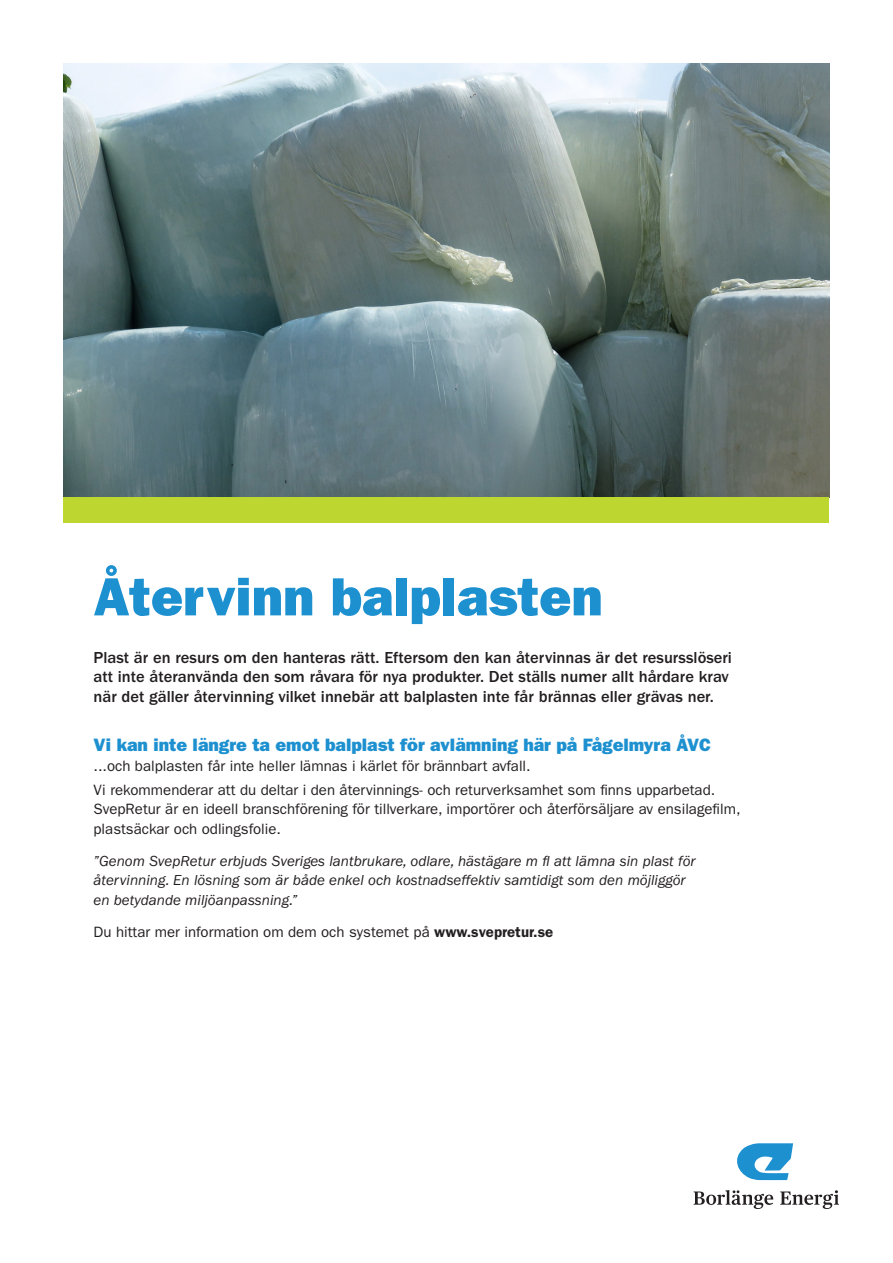
<style>
.page{position:relative;width:893px;height:1263px;background:#fff}
.page>*{position:absolute;margin:0;border:0;box-sizing:border-box;transform-origin:0 0}
.Rubrik{font:54px "ITC Franklin Gothic Std Hvy";color:#1d90d0}
.mellis{font:18px "ITC Franklin Gothic Std Hvy";color:#1d90d0}
.ingress{font:500 16.5px/19.5px "ITC Franklin Gothic Std";color:#231f20}
.brödtext{font:15px/19.5px "ITC Franklin Gothic Std";color:#231f20}
.brödtext-2{font:italic 15px/19.5px "ITC Franklin Gothic Std";color:#231f20}
.s1{font-weight:600}
</style>
<div class="page">
<svg style="left:694px;top:1190px;width:79px;height:19px"></svg>
<svg style="left:780px;top:1190px;width:59px;height:19px"></svg>
<svg style="left:737px;top:1143px;width:56px;height:37px"></svg>
<img style="left:64px;top:64px;width:765px;height:433px">
<div style="left:64px;top:497px;width:765px;height:26px;background:#bed630"></div>
<p class="Rubrik" style="left:94px;top:565px;width:511px">Återvinn balplasten</p>
<p class="ingress" style="left:94px;top:648px;width:640px">Plast är en resurs om den hanteras rätt. Eftersom den kan återvinnas är det resursslöseri att inte återanvända den som råvara för nya produkter. Det ställs numer allt hårdare krav när det gäller återvinning vilket innebär att balplasten inte får brännas eller grävas ner.</p>
<p class="mellis" style="left:94px;top:735px;width:619px">Vi kan inte längre ta emot balplast för avlämning här på Fågelmyra ÅVC</p>
<p class="brödtext" style="left:94px;top:756px;width:439px">...och balplasten får inte heller lämnas i kärlet för brännbart avfall.</p>
<p class="brödtext" style="left:94px;top:780px;width:648px">Vi rekommenderar att du deltar i den återvinnings- och returverksamhet som finns upparbetad.<br>SvepRetur är en ideell branschförening för tillverkare, importörer och återförsäljare av ensilagefilm, plastsäckar och odlingsfolie.</p>
<p class="brödtext-2" style="left:94px;top:851px;width:604px">”Genom SvepRetur erbjuds Sveriges lantbrukare, odlare, hästägare m fl att lämna sin plast för</p>
<p class="brödtext-2" style="left:94px;top:871px;width:593px">återvinning. En lösning som är både enkel och kostnadseffektiv samtidigt som den möjliggör en betydande miljöanpassning.”</p>
<p class="brödtext" style="left:94px;top:922px;width:461px">Du hittar mer information om dem och systemet på <span class="s1">www.svepretur.se</span></p>
</div>
